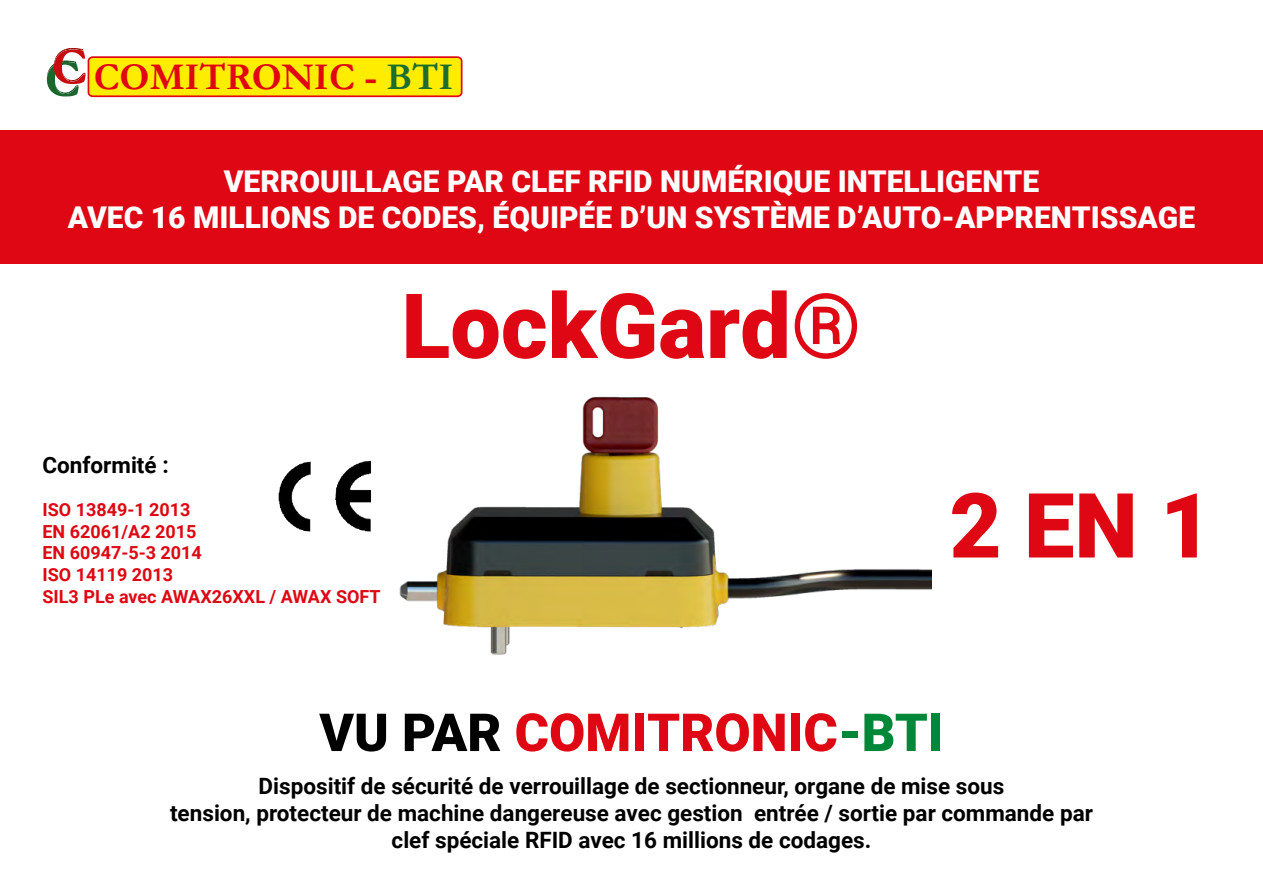
<style>
.page{position:relative;width:1263px;height:893px;background:#fff}
.page>*{position:absolute;margin:0;border:0;box-sizing:border-box;transform-origin:0 0}
.t1{font:900 90px "Roboto";color:#de0713}
.t2{font:900 52.5px "Roboto";color:#de0713}
.t3{font:700 38.1px "Garamond";color:#e00713}
.t4{font:900 30px/36px "Roboto";color:#fff;text-align:center}
.t5{font:700 22.5px/27px "Roboto";color:#000;text-align:center}
.t6{font:700 18px/21.6px "Roboto";color:#de0713}
.s1{color:#1c6d31}
.s2{color:#000}
.s3{color:#008737}
</style>
<div class="page">
<div style="left:0;top:130px;width:1263px;height:134px;background:#de0713"></div>
<div style="left:88px;top:57px;width:374px;height:39px;background:#ffed00;border-radius:4px"></div>
<div style="left:88px;top:56px;width:374px;height:41px;border:2px solid #e00713;border-radius:4px"></div>
<svg style="left:47px;top:48px;width:39px;height:48px"></svg>
<img style="left:279px;top:461px;width:92px;height:71px">
<img style="left:399px;top:396px;width:533px;height:259px">
<h3 class="t3" style="left:94px;top:55px;width:361px">COMITRONIC - <span class="s1">BTI</span></h3>
<h3 class="t4" style="left:68px;top:162px;width:1129px">VERROUILLAGE PAR CLEF RFID NUMÉRIQUE INTELLIGENTE<br>AVEC 16 MILLIONS DE CODES, ÉQUIPÉE D’UN SYSTÈME D’AUTO-APPRENTISSAGE</h3>
<h1 class="t1" style="left:402px;top:263px;width:461px">LockGard®</h1>
<p class="t5" style="left:43px;top:451px;width:128px">Conformité :</p>
<p class="t6" style="left:43px;top:498px;width:340px">ISO 13849-1 2013<br>EN 62061/A2 2015<br>EN 60947-5-3 2014<br>ISO 14119 2013<br>SIL3 PLe avec AWAX26XXL / AWAX SOFT</p>
<h1 class="t1" style="left:949px;top:462px;width:264px">2 EN 1</h1>
<h2 class="t2" style="left:319px;top:696px;width:626px"><span class="s2">VU PAR</span> COMITRONIC<span class="s3">-BTI</span></h2>
<p class="t5" style="left:170px;top:771px;width:924px">Dispositif de sécurité de verrouillage de sectionneur, organe de mise sous<br>tension, protecteur de machine dangereuse avec gestion entrée / sortie par commande par clef spéciale RFID avec 16 millions de codages.</p>
</div>
